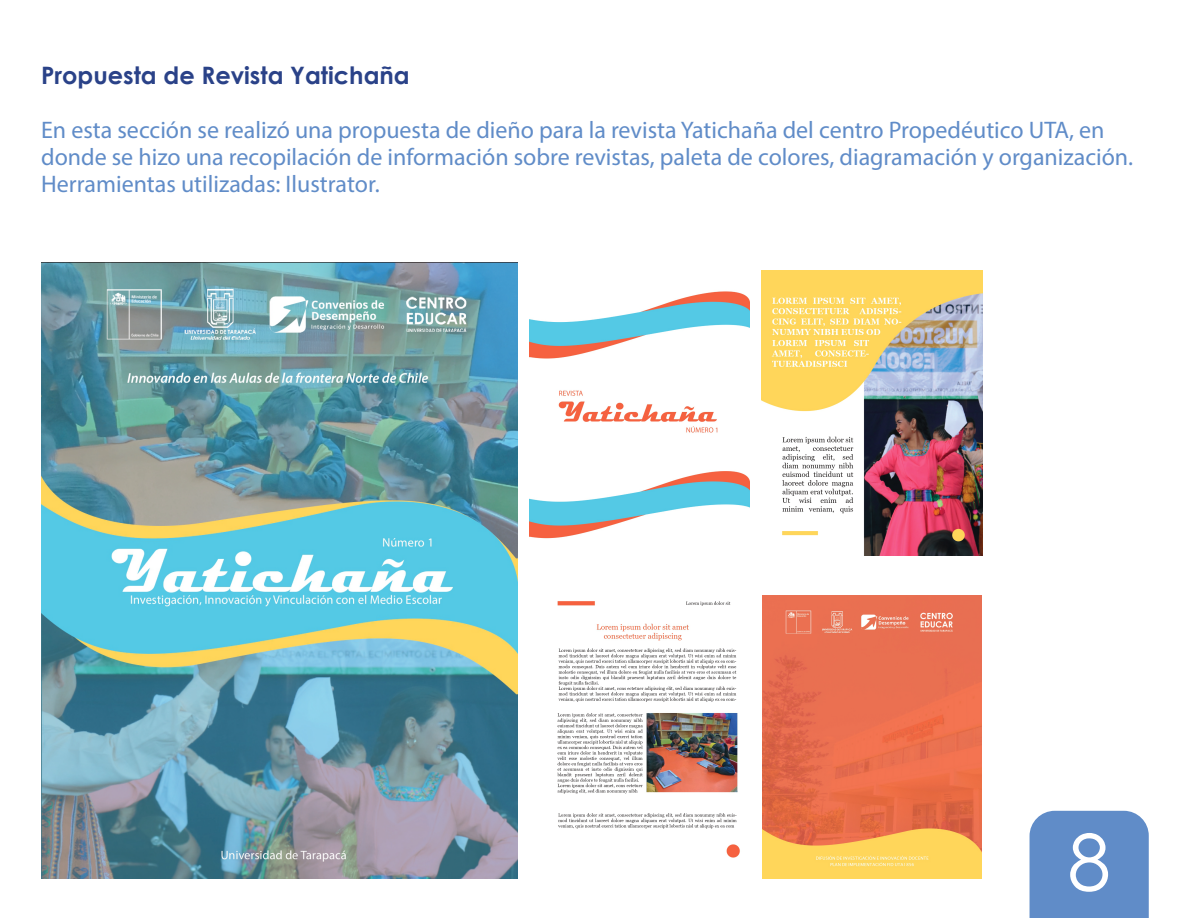
<style>
.page{position:relative;width:1188px;height:918px;background:#fff}
.page>*{position:absolute;margin:0;border:0;box-sizing:border-box;transform-origin:0 0}
.t1{font:78px "Century Gothic";color:#fff}
.t2{font:24px/27px "Myriad Pro";color:#608cc8}
.t3{font:700 24px "Century Gothic";color:#2a4288}
</style>
<div class="page">
<div style="left:1030px;top:811px;width:119px;height:107px;background:#608cc8"></div>
<img style="left:557px;top:601px;width:183px;height:257px">
<img style="left:763px;top:596px;width:218px;height:282px">
<img style="left:41px;top:263px;width:476px;height:615px">
<img style="left:762px;top:271px;width:220px;height:285px">
<img style="left:530px;top:291px;width:219px;height:248px">
<p class="t3" style="left:41px;top:57px;width:370px">Propuesta de Revista Yatichaña</p>
<p class="t2" style="left:41px;top:116px;width:1094px">En esta sección se realizó una propuesta de dieño para la revista Yatichaña del centro Propedéutico UTA, en donde se hizo una recopilación de información sobre revistas, paleta de colores, diagramación y organización.<br>Herramientas utilizadas: Ilustrator.</p>
<h1 class="t1" style="left:1068px;top:808px;width:45px">8</h1>
</div>
